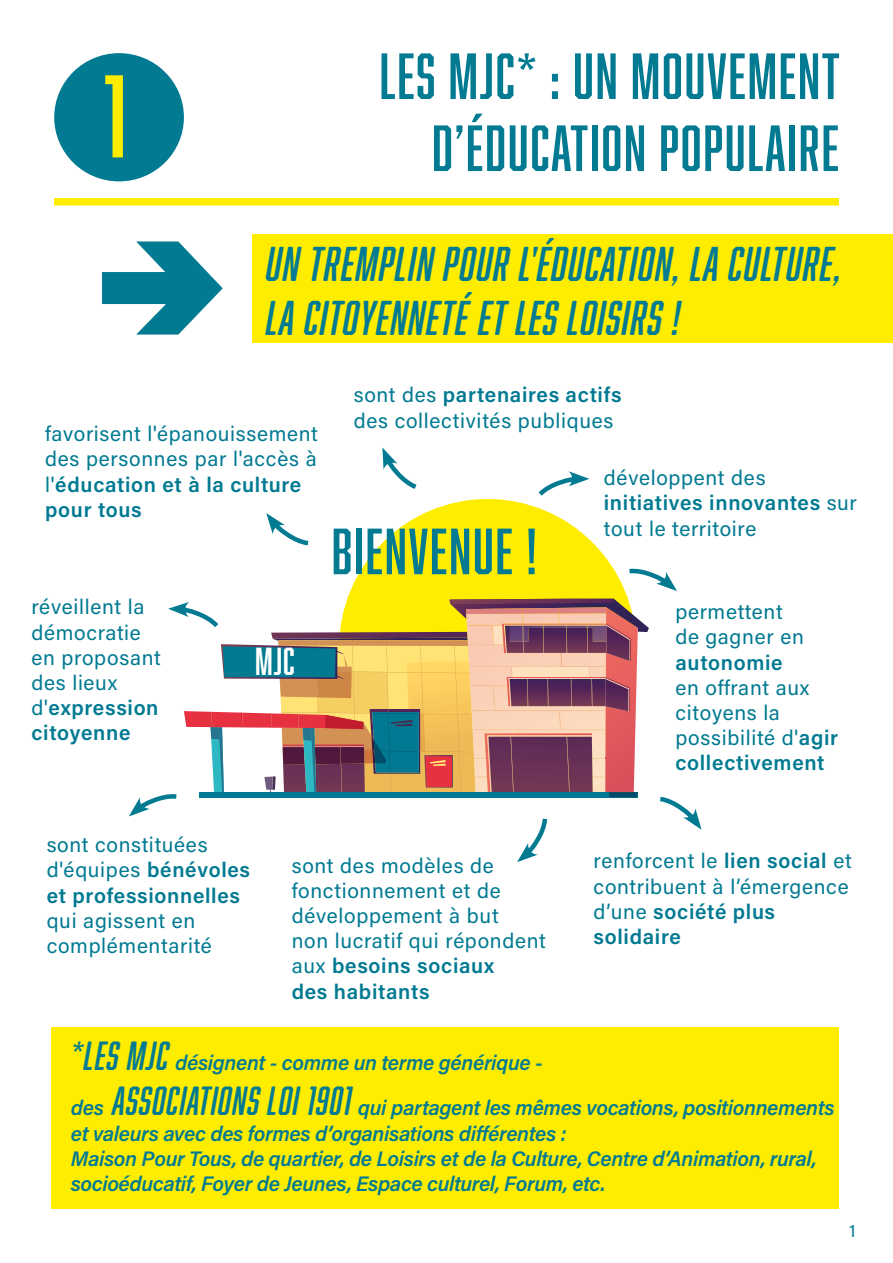
<style>
.page{position:relative;width:893px;height:1263px;background:#fff}
.page>*{position:absolute;margin:0;border:0;box-sizing:border-box;transform-origin:0 0}
.t1{font:108px "Abolition";color:#ffed00}
.t2{font:60px/72px "Abolition";letter-spacing:.03em;color:#017a92;text-align:right}
.t3{font:italic 45px/54px "Abolition Soft";letter-spacing:.03em;color:#017a92}
.t4{font:36px "Abolition";color:#fff}
.t5{font:21px/25.2px "Acumin Variable Concept";letter-spacing:.05em;color:#017a92}
.t6{font:21px/25.2px "Acumin Variable Concept";letter-spacing:.02em;color:#017a92}
.t7{font:18px "Acumin Variable Concept";color:#017a92}
.s1{font-family:"Abolition Soft";font-style:italic;font-size:37.5px}
</style>
<div class="page">
<svg style="left:102px;top:241px;width:121px;height:94px"></svg>
<div style="left:52px;top:1028px;width:787px;height:181px;background:#ffed00"></div>
<div style="left:54px;top:53px;width:130px;height:128px;background:#017a92;border-radius:50%"></div>
<div style="left:54px;top:198px;width:785px;height:8px;background:#ffed00"></div>
<div style="left:253px;top:234px;width:640px;height:108px;background:#ffed00"></div>
<svg style="left:660px;top:796px;width:42px;height:34px"></svg>
<div style="left:339px;top:499px;width:297px;height:297px;background:#ffed00;border-radius:50%"></div>
<svg style="left:629px;top:568px;width:48px;height:23px"></svg>
<svg style="left:129px;top:599px;width:520px;height:263px"></svg>
<svg style="left:266px;top:513px;width:43px;height:33px"></svg>
<svg style="left:382px;top:447px;width:35px;height:42px"></svg>
<svg style="left:538px;top:471px;width:51px;height:25px"></svg>
<h1 class="t1" style="left:104px;top:54px;width:24px">1</h1>
<h2 class="t2" style="left:380px;top:39px;width:462px">LES MJC* : UN MOUVEMENT<br>D’ÉDUCATION POPULAIRE</h2>
<h3 class="t3" style="left:267px;top:236px;width:577px">UN TREMPLIN POUR L'ÉDUCATION, LA CULTURE,<br>LA CITOYENNETÉ ET LES LOISIRS !</h3>
<p class="t5" style="left:45px;top:421px;width:274px">favorisent l'épanouissement des personnes par l'accès à l'éducation et à la culture pour tous</p>
<p class="t5" style="left:31px;top:594px;width:130px">réveillent la démocratie en proposant des lieux d'expression citoyenne</p>
<h3 class="t4" style="left:255px;top:640px;width:41px">MJC</h3>
<p class="t5" style="left:354px;top:382px;width:268px">sont des partenaires actifs des collectivités publiques</p>
<h2 class="t2" style="left:332px;top:514px;width:207px">BIENVENUE !</h2>
<p class="t5" style="left:604px;top:464px;width:254px">développent des initiatives innovantes sur tout le territoire</p>
<p class="t5" style="left:675px;top:598px;width:163px">permettent<br>de gagner en autonomie<br>en offrant aux citoyens la possibilité d'agir collectivement</p>
<p class="t5" style="left:47px;top:831px;width:204px">sont constituées d'équipes bénévoles et professionnelles qui agissent en complémentarité</p>
<p class="t5" style="left:292px;top:852px;width:255px">sont des modèles de fonctionnement et de développement à but<br>non lucratif qui répondent aux besoins sociaux<br>des habitants</p>
<p class="t5" style="left:594px;top:848px;width:259px">renforcent le lien social et contribuent à l’émergence d’une société plus solidaire</p>
<p class="t6" style="left:71px;top:1040px;width:764px;line-height:45px"><span class="s1">*LES MJC</span> désignent - comme un terme générique -<br>des <span class="s1">ASSOCIATIONS LOI 1901</span> qui partagent les mêmes vocations, positionnements</p>
<p class="t6" style="left:71px;top:1120px;width:746px">et valeurs avec des formes d’organisations différentes :<br>Maison Pour Tous, de quartier, de Loisirs et de la Culture, Centre d’Animation, rural, socioéducatif, Foyer de Jeunes, Espace culturel, Forum, etc.</p>
<p class="t7" style="left:849px;top:1219px;width:8px">1</p>
</div>
